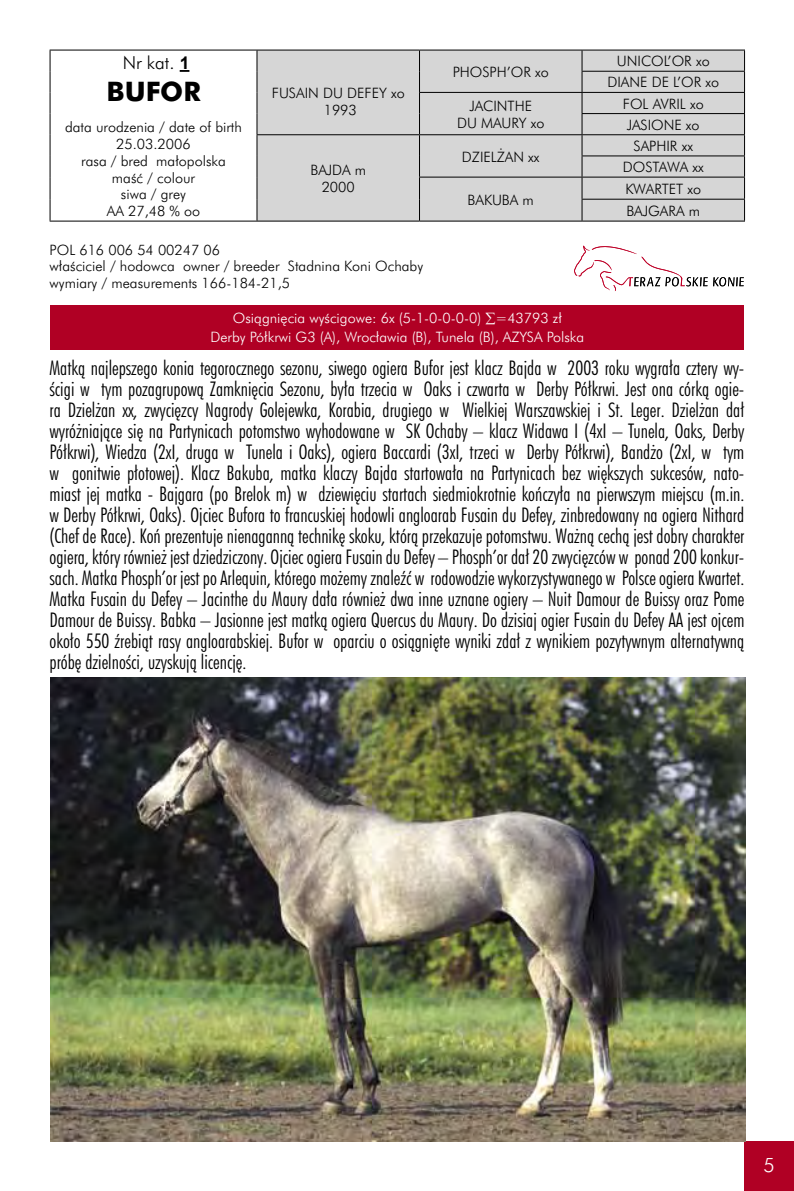
<style>
.page{position:relative;width:794px;height:1191px;background:#fff}
.page>*{position:absolute;margin:0;border:0;box-sizing:border-box;transform-origin:0 0}
.t1{font:700 26.25px "Futura PL";color:#000}
.t2{font:19.25px/21px "Futura Lt Cn PL";color:#000;text-align:justify}
.t3{font:19.25px "Futura Lt PL";color:#fff}
.t4{font:17.5px "Futura Lt PL";color:#000}
.t5{font:14px/16.8px "Futura Lt PL";color:#000;text-align:center}
.t6{font:14px/19.2px "Futura Lt PL";color:#fff;text-align:center}
.s1{font-family:"Arial";font-weight:700}
</style>
<div class="page">
<svg style="left:713px;top:277px;width:31px;height:9px"></svg>
<svg style="left:574px;top:246px;width:133px;height:45px"></svg>
<div style="left:50px;top:305px;width:694px;height:44px;background:#b00024"></div>
<div style="left:744px;top:1141px;width:50px;height:50px;background:#b00024"></div>
<div style="left:257px;top:51px;width:487px;height:170px;background:#d6d6d6"></div>
<hr style="left:50px;top:50px;width:207px;height:1px;background:#000">
<svg style="left:50px;top:50px;width:1px;height:171px"></svg>
<hr style="left:50px;top:221px;width:207px;height:1px;background:#000">
<hr style="left:257px;top:50px;width:162px;height:1px;background:#000">
<hr style="left:419px;top:50px;width:163px;height:1px;background:#000">
<hr style="left:582px;top:50px;width:163px;height:1px;background:#000">
<hr style="left:581px;top:71px;width:164px;height:1px;background:#000">
<hr style="left:419px;top:92px;width:163px;height:1px;background:#000">
<hr style="left:582px;top:92px;width:163px;height:1px;background:#000">
<hr style="left:581px;top:113px;width:164px;height:1px;background:#000">
<hr style="left:256px;top:134px;width:163px;height:1px;background:#000">
<hr style="left:419px;top:134px;width:163px;height:1px;background:#000">
<hr style="left:582px;top:134px;width:163px;height:1px;background:#000">
<hr style="left:581px;top:155px;width:164px;height:1px;background:#000">
<hr style="left:419px;top:177px;width:163px;height:1px;background:#000">
<hr style="left:582px;top:177px;width:163px;height:1px;background:#000">
<svg style="left:256px;top:50px;width:1px;height:171px"></svg>
<svg style="left:419px;top:50px;width:1px;height:171px"></svg>
<hr style="left:581px;top:199px;width:164px;height:1px;background:#000">
<svg style="left:581px;top:50px;width:1px;height:171px"></svg>
<svg style="left:744px;top:50px;width:1px;height:171px"></svg>
<hr style="left:257px;top:221px;width:162px;height:1px;background:#000">
<hr style="left:419px;top:221px;width:163px;height:1px;background:#000">
<hr style="left:582px;top:221px;width:163px;height:1px;background:#000">
<svg style="left:180px;top:70px;width:9px;height:2px"></svg>
<img style="left:51px;top:677px;width:694px;height:464px">
<p class="t4" style="left:123px;top:52px;width:68px">Nr kat. <span class="s1">1</span></p>
<h1 class="t1" style="left:106px;top:74px;width:96px">BUFOR</h1>
<p class="t5" style="left:65px;top:118px;width:178px">data urodzenia / date of birth<br>25.03.2006<br>rasa / bred małopolska maść / colour<br>siwa / grey<br>AA 27,48 % oo</p>
<p class="t5" style="left:272px;top:84px;width:134px">FUSAIN DU DEFEY xo<br>1993</p>
<p class="t5" style="left:310px;top:161px;width:57px">BAJDA m<br>2000</p>
<p class="t5" style="left:453px;top:63px;width:98px">PHOSPH’OR xo</p>
<p class="t5" style="left:607px;top:50px;width:113px;line-height:21.2px">UNICOL’OR xo<br>DIANE DE L’OR xo</p>
<p class="t5" style="left:457px;top:97px;width:89px">JACINTHE<br>DU MAURY xo</p>
<p class="t5" style="left:623px;top:93px;width:82px;line-height:21.2px;text-align:left">FOL AVRIL xo<br>JASIONE xo</p>
<p class="t5" style="left:462px;top:148px;width:79px">DZIELŻAN xx</p>
<p class="t5" style="left:623px;top:135px;width:82px;line-height:21.2px">SAPHIR xx<br>DOSTAWA xx</p>
<p class="t5" style="left:467px;top:191px;width:68px">BAKUBA m</p>
<p class="t5" style="left:625px;top:177px;width:77px;line-height:22.1px;text-align:left">KWARTET xo<br>BAJGARA m</p>
<p class="t5" style="left:50px;top:241px;width:375px;text-align:left">POL 616 006 54 00247 06<br>właściciel / hodowca owner / breeder Stadnina Koni Ochaby wymiary / measurements 166-184-21,5</p>
<p class="t6" style="left:210px;top:308px;width:375px">Osiągnięcia wyścigowe: 6x (5-1-0-0-0-0) ∑=43793 zł<br>Derby Półkrwi G3 (A), Wrocławia (B), Tunela (B), AZYSA Polska</p>
<p class="t2" style="left:50px;top:357px;width:696px">Matką najlepszego konia tegorocznego sezonu, siwego ogiera Bufor jest klacz Bajda w 2003 roku wygrała cztery wy&shy;ścigi w tym pozagrupową Zamknięcia Sezonu, była trzecia w Oaks i czwarta w Derby Półkrwi. Jest ona córką ogie&shy;ra Dzielżan xx, zwycięzcy Nagrody Golejewka, Korabia, drugiego w Wielkiej Warszawskiej i St. Leger. Dzielżan dał wyróżniające się na Partynicach potomstwo wyhodowane w SK Ochaby – klacz Widawa I (4xI – Tunela, Oaks, Derby Półkrwi), Wiedza (2xI, druga w Tunela i Oaks), ogiera Baccardi (3xI, trzeci w Derby Półkrwi), Bandżo (2xI, w tym w gonitwie płotowej). Klacz Bakuba, matka klaczy Bajda startowała na Partynicach bez większych sukcesów, nato&shy;miast jej matka - Bajgara (po Brelok m) w dziewięciu startach siedmiokrotnie kończyła na pierwszym miejscu (m.in. w Derby Półkrwi, Oaks). Ojciec Bufora to francuskiej hodowli angloarab Fusain du Defey, zinbredowany na ogiera Nithard (Chef de Race). Koń prezentuje nienaganną technikę skoku, którą przekazuje potomstwu. Ważną cechą jest dobry charakter ogiera, który również jest dziedziczony. Ojciec ogiera Fusain du Defey – Phosph’or dał 20 zwycięzców w ponad 200 konkur&shy;sach. Matka Phosph’or jest po Arlequin, którego możemy znaleźć w rodowodzie wykorzystywanego w Polsce ogiera Kwartet.<br>Matka Fusain du Defey – Jacinthe du Maury dała również dwa inne uznane ogiery – Nuit Damour de Buissy oraz Pome Damour de Buissy. Babka – Jasionne jest matką ogiera Quercus du Maury. Do dzisiaj ogier Fusain du Defey AA jest ojcem około 550 źrebiąt rasy angloarabskiej. Bufor w oparciu o osiągnięte wyniki zdał z wynikiem pozytywnym alternatywną próbę dzielności, uzyskują licencję.</p>
<p class="t3" style="left:763px;top:1153px;width:13px">5</p>
</div>
